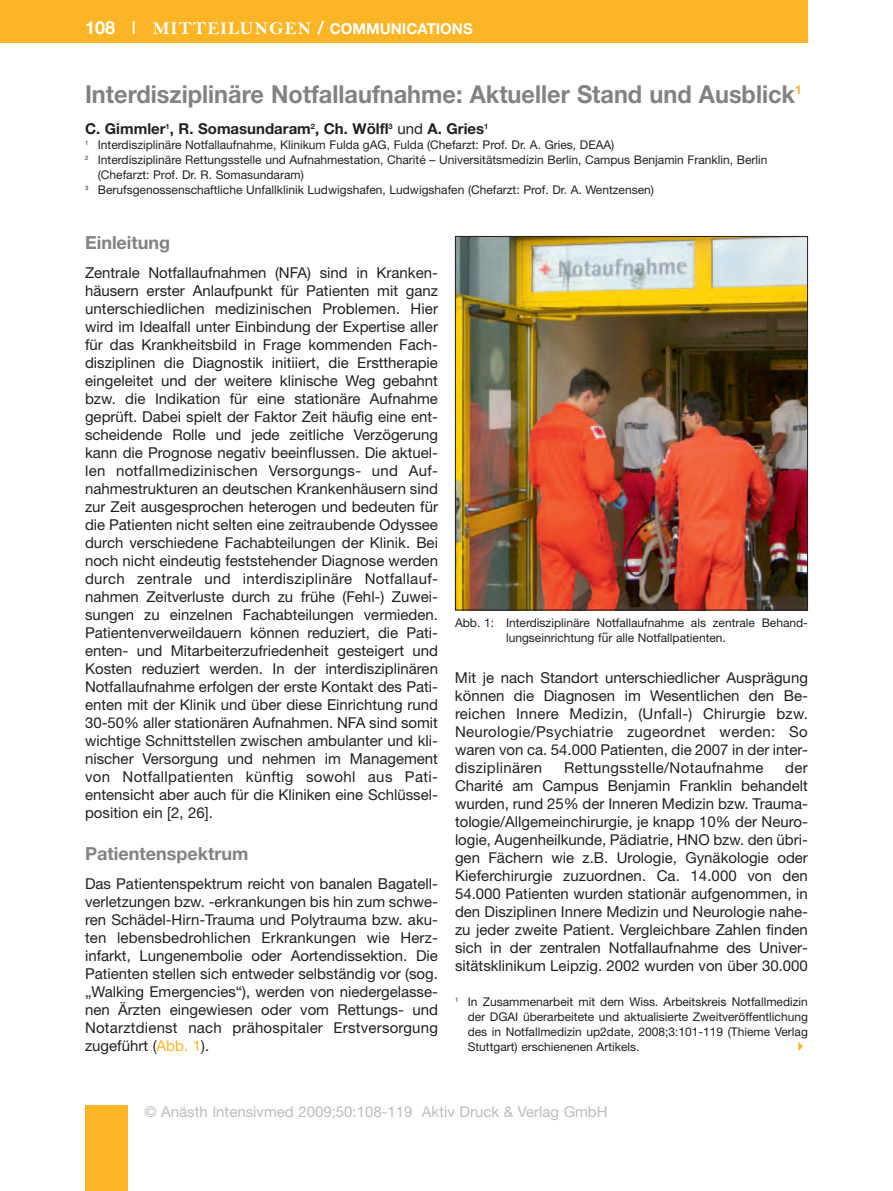
<style>
.page{position:relative;width:893px;height:1191px;background:#fff}
.page>*{position:absolute;margin:0;border:0;box-sizing:border-box;transform-origin:0 0}
.t1{font:700 24.75px "Helvetica Neue";color:#808285;scale:.95 1}
.t2{font:700 18px "Helvetica Neue";color:#808285}
.t3{font:15px/18px "Helvetica Neue";color:#231f20;text-align:justify}
.t4{font:15px "Helvetica Neue";color:#bcbdc0}
.t5{font:700 15px "Helvetica Neue";color:#231f20}
.t6{font:700 15px "Helvetica Neue";color:#fff}
.t7{font:15px "Helvetica Neue";letter-spacing:.02em;color:#231f20}
.t8{font:12px/15px "Helvetica Neue";color:#231f20}
.s1{font-size:18px}
.s2{font-weight:400;font-size:18px}
.s3{font-family:"Bell MT Bold";font-weight:400;font-size:18px}
.s4{font-weight:400}
.s5{color:#fcb525}
.s6{font-family:"Hira Kaku Pro W6"}
</style>
<div class="page">
<div style="left:0;top:0;width:808px;height:43px;background:#fcb525"></div>
<div style="left:85px;top:1106px;width:43px;height:85px;background:#fcb525"></div>
<img style="left:457px;top:238px;width:349px;height:370px">
<div style="left:455px;top:236px;width:353px;height:374px;border:1px solid #231f20"></div>
<p class="t6" style="left:85px;top:23px;width:389px"><span class="s1">108</span> <span class="s2">I</span> <span class="s3">MITTEILUNGEN</span> <span class="s1">/</span> COMMUNICATIONS</p>
<h1 class="t1" style="left:85px;top:86px;width:756px">Interdisziplinäre Notfallaufnahme: Aktueller Stand und Ausblick<sup>1</sup></h1>
<p class="t5" style="left:85px;top:123px;width:405px">C. Gimmler<sup>1</sup>, R. Somasundaram<sup>2</sup>, Ch. Wölfl<sup>3</sup> <span class="s4">und</span> A. Gries<sup>1</sup></p>
<p class="t8" style="left:85px;top:138px;width:531px"><sup>1</sup> Interdisziplinäre Notfallaufnahme, Klinikum Fulda gAG, Fulda (Chefarzt: Prof. Dr. A. Gries, DEAA)</p>
<p class="t8" style="left:85px;top:153px;width:684px"><sup>2</sup> Interdisziplinäre Rettungsstelle und Aufnahmestation, Charité – Universitätsmedizin Berlin, Campus Benjamin Franklin, Berlin</p>
<p class="t8" style="left:98px;top:168px;width:207px">(Chefarzt: Prof. Dr. R. Somasundaram)</p>
<p class="t8" style="left:85px;top:183px;width:570px"><sup>3</sup> Berufsgenossenschaftliche Unfallklinik Ludwigshafen, Ludwigshafen (Chefarzt: Prof. Dr. A. Wentzensen)</p>
<p class="t2" style="left:85px;top:236px;width:87px">Einleitung</p>
<p class="t3" style="left:85px;top:265px;width:354px">Zentrale Notfallaufnahmen (NFA) sind in Kranken - häusern erster Anlaufpunkt für Patienten mit ganz unterschiedlichen medizinischen Problemen. Hier wird im Idealfall unter Einbindung der Expertise aller für das Krankheitsbild in Frage kommenden Fach - disziplinen die Diagnostik initiiert, die Ersttherapie eingeleitet und der weitere klinische Weg gebahnt bzw. die Indikation für eine stationäre Aufnahme geprüft. Dabei spielt der Faktor Zeit häufig eine ent&shy;scheidende Rolle und jede zeitliche Verzögerung kann die Prognose negativ beeinflussen. Die aktuel&shy;len notfallmedizinischen Versorgungs- und Auf - nahme strukturen an deutschen Krankenhäusern sind zur Zeit ausgesprochen heterogen und bedeuten für die Patienten nicht selten eine zeitraubende Odyssee durch verschiedene Fachabteilungen der Klinik. Bei noch nicht eindeutig feststehender Diagnose werden durch zentrale und interdisziplinäre Notfallauf - nahmen Zeitverluste durch zu frühe (Fehl-) Zuwei - sungen zu einzelnen Fachabteilungen vermieden.<br>Pati entenverweildauern können reduziert, die Pati&shy;enten- und Mitarbeiterzufriedenheit gesteigert und Kosten reduziert werden. In der interdisziplinären Notfallaufnahme erfolgen der erste Kontakt des Pati - enten mit der Klinik und über diese Einrichtung rund 30-50% aller stationären Aufnahmen. NFA sind somit wichtige Schnittstellen zwischen ambulanter und kli&shy;nischer Versorgung und nehmen im Manage ment von Notfallpatienten künftig sowohl aus Pati - entensicht aber auch für die Kliniken eine Schlüssel - position ein [2, 26].</p>
<p class="t2" style="left:85px;top:847px;width:165px">Patientenspektrum</p>
<p class="t3" style="left:85px;top:875px;width:354px">Das Patientenspektrum reicht von banalen Bagatell - verletzungen bzw. -erkrankungen bis hin zum schwe&shy;ren Schädel-Hirn-Trauma und Polytrauma bzw. aku&shy;ten lebensbedrohlichen Erkrankungen wie Herz - infarkt, Lungenembolie oder Aortendissektion. Die Patienten stellen sich entweder selbständig vor (sog. „Walking Emergencies“), werden von niedergelasse&shy;nen Ärzten eingewiesen oder vom Rettungs- und Notarztdienst nach prähospitaler Erstversorgung zugeführt (<span class="s5">Abb. 1</span>).</p>
<p class="t8" style="left:506px;top:617px;width:303px;line-height:14.2px;text-indent:-51px">Abb. 1: Interdisziplinäre Notfallaufnahme als zentrale Be hand - lungs einrichtung fu<span class="s6">̈</span>r alle Notfallpatienten.</p>
<p class="t3" style="left:455px;top:670px;width:354px">Mit je nach Standort unterschiedlicher Ausprägung können die Diagnosen im Wesentlichen den Be - reichen Innere Medizin, (Unfall-) Chirurgie bzw.<br>Neuro logie/Psychiatrie zugeordnet werden: So waren von ca. 54.000 Patienten, die 2007 in der inter - disziplinären</p>
<p class="t7" style="left:564px;top:762px;width:201px">Rettungsstelle/Notaufnahme</p>
<p class="t3" style="left:455px;top:760px;width:354px;text-indent:330px">der Charité am Campus Benjamin Franklin behandelt wurden, rund 25% der Inneren Medizin bzw. Trauma - tologie/Allgemeinchirurgie, je knapp 10% der Neuro - logie, Augenheilkunde, Pädiatrie, HNO bzw. den übri&shy;gen Fächern wie z.B. Urologie, Gynäkologie oder Kiefer chirurgie zuzuordnen. Ca. 14.000 von den 54.000 Patienten wurden stationär aufgenommen, in den Disziplinen Innere Medizin und Neurologie nahe&shy;zu jeder zweite Patient. Vergleichbare Zahlen finden sich in der zentralen Notfallaufnahme des Univer&shy;sitäts klinikum Leipzig. 2002 wurden von über 30.000</p>
<p class="t8" style="left:468px;top:995px;width:342px;text-align:justify;text-indent:-13px"><sup>1</sup> In Zusammenarbeit mit dem Wiss. Arbeitskreis Notfallmedizin der DGAI überarbeitete und aktualisierte Zweitveröffentlichung des in Notfall medizin up2date, 2008;3:101-119 (Thieme Verlag Stutt gart) erschienenen Artikels.</p>
<p class="t4" style="left:145px;top:1106px;width:465px">© Anästh Intensivmed 2009;50:108-119 Aktiv Druck &amp; Verlag GmbH</p>
</div>
